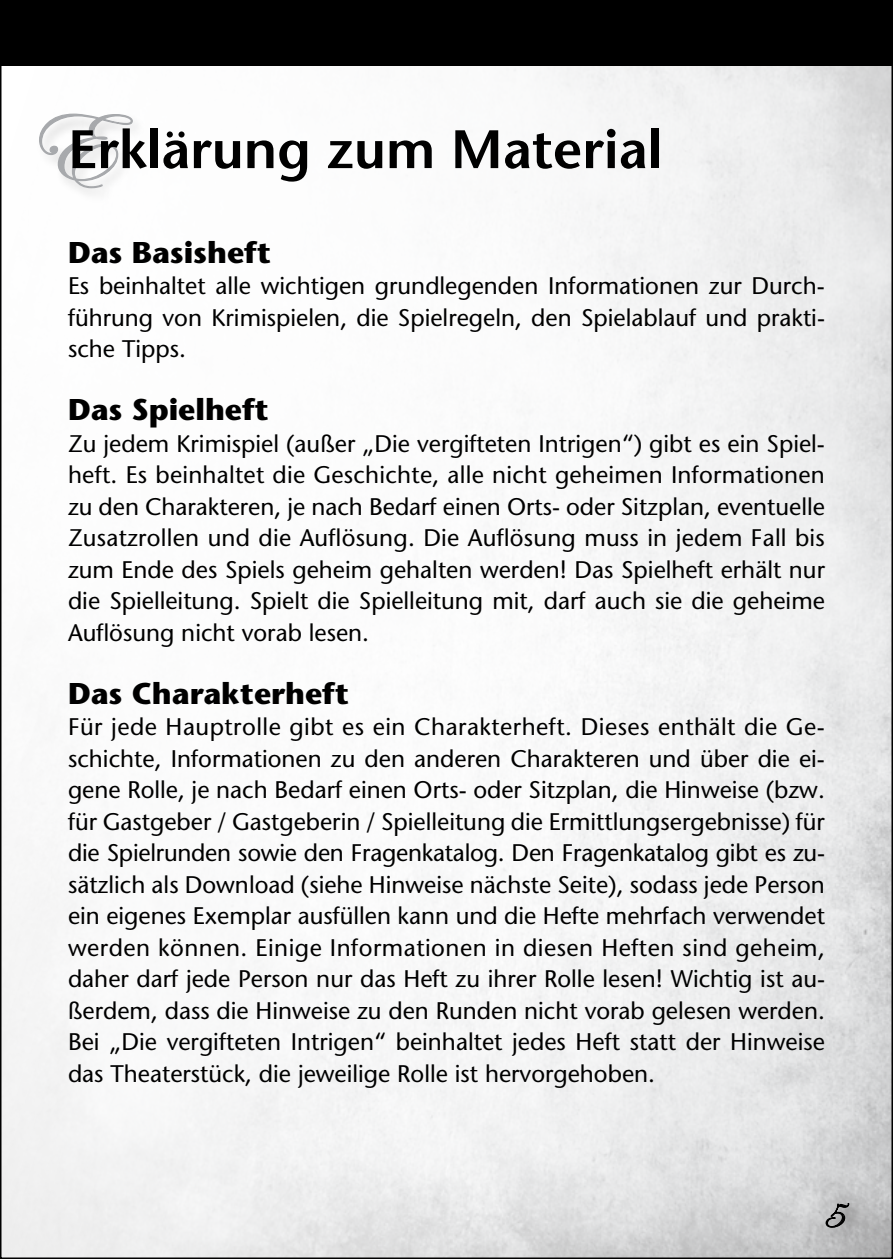
<style>
.page{position:relative;width:893px;height:1259px;background:#fff}
.page>*{position:absolute;margin:0;border:0;box-sizing:border-box;transform-origin:0 0}
.t1{font:600 54px "Stone Sans";color:#000}
.t2{font:42px "Edwardian Script ITC";color:#000}
.t3{font:700 30px "Stone Sans";color:#000}
.t4{font:24px/31.5px "Stone Sans";color:#000;text-align:justify}
.s1{font-family:"Edwardian Script ITC";font-weight:400;font-size:105px;color:#a7a9ac}
</style>
<div class="page">
<img style="left:3px;top:65px;width:887px;height:1191px">
<div style="left:0;top:0;width:893px;height:65px;background:#000"></div>
<div style="left:823px;top:1200px;width:40px;height:42px;background:#000;opacity:.15"></div>
<svg style="left:825px;top:1202px;width:25px;height:26px"></svg>
<div style="left:36px;top:111px;width:111px;height:93px;background:#fefefe"></div>
<svg style="left:39px;top:113px;width:94px;height:76px"></svg>
<h1 class="t1" style="left:23px;top:117px;width:640px"><span class="s1">E</span>Erklärung zum Material</h1>
<p class="t3" style="left:68px;top:234px;width:204px">Das Basisheft</p>
<p class="t4" style="left:68px;top:270px;width:758px">Es beinhaltet alle wichtigen grundlegenden Informationen zur Durch&shy;führung von Krimispielen, die Spielregeln, den Spielablauf und prakti&shy;sche Tipps.</p>
<p class="t3" style="left:68px;top:392px;width:202px">Das Spielheft</p>
<p class="t4" style="left:68px;top:427px;width:758px">Zu jedem Krimispiel (außer „Die vergifteten Intrigen“) gibt es ein Spiel&shy;heft. Es beinhaltet die Geschichte, alle nicht geheimen Informationen zu den Charakteren, je nach Bedarf einen Orts- oder Sitzplan, eventuelle Zusatzrollen und die Auflösung. Die Auflösung muss in jedem Fall bis zum Ende des Spiels geheim gehalten werden! Das Spielheft erhält nur die Spielleitung. Spielt die Spielleitung mit, darf auch sie die geheime Auflösung nicht vorab lesen.</p>
<p class="t3" style="left:68px;top:675px;width:282px">Das Charakterheft</p>
<p class="t4" style="left:68px;top:711px;width:758px">Für jede Hauptrolle gibt es ein Charakterheft. Dieses enthält die Ge&shy;schichte, Informationen zu den anderen Charakteren und über die ei&shy;gene Rolle, je nach Bedarf einen Orts- oder Sitzplan, die Hinweise (bzw. für Gastgeber / Gastgeberin / Spielleitung die Ermittlungsergebnisse) für die Spielrunden sowie den Fragenkatalog. Den Fragenkatalog gibt es zu&shy;sätzlich als Download (siehe Hinweise nächste Seite), sodass jede Person ein eigenes Exemplar ausfüllen kann und die Hefte mehrfach verwendet werden können. Einige Informationen in diesen Heften sind geheim, daher darf jede Person nur das Heft zu ihrer Rolle lesen! Wichtig ist au&shy;ßerdem, dass die Hinweise zu den Runden nicht vorab gelesen werden.<br>Bei „Die vergifteten Intrigen“ beinhaltet jedes Heft statt der Hinweise das Theaterstück, die jeweilige Rolle ist hervorgehoben.</p>
<h2 class="t2" style="left:822px;top:1190px;width:22px">5</h2>
</div>
